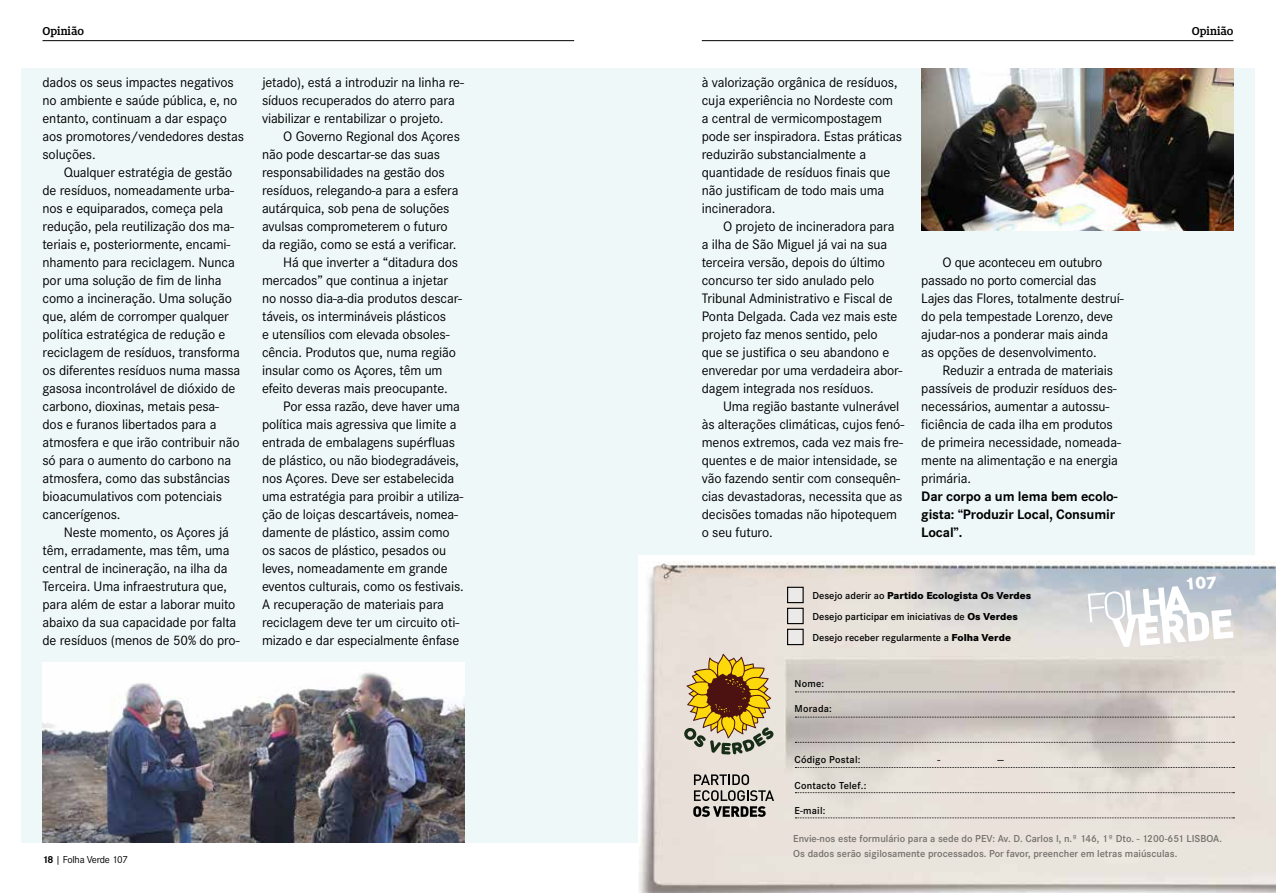
<style>
.page{position:relative;width:1276px;height:893px;background:#fff}
.page>*{position:absolute;margin:0;border:0;box-sizing:border-box;transform-origin:0 0}
.t1{font:14.25px/18px "Corporate S";letter-spacing:-.01em;color:#000}
.t2{font:700 14.25px/18px "Corporate S";letter-spacing:-.01em;color:#000}
.t3{font:600 10.5px/15px "Corporate S";color:#73706b}
.t4{font:600 10.5px/21px "Corporate S";color:#000}
.t5{font:600 10.5px "Corporate S";letter-spacing:.02em;color:#000}
.t6{font:10.5px "Corporate S";letter-spacing:-.025em;color:#000}
.t7{font:600 10.5px "Bommer Slab";color:#000}
.s1{font-weight:700}
.s2{font-weight:800}
</style>
<div class="page">
<div style="left:638px;top:69px;width:616px;height:486px;background:#eff8f8"></div>
<div style="left:21px;top:69px;width:617px;height:774px;background:#eff8f8"></div>
<img style="left:638px;top:561px;width:638px;height:332px">
<svg style="left:795px;top:717px;width:439px;height:1px"></svg>
<svg style="left:795px;top:691px;width:439px;height:1px"></svg>
<svg style="left:795px;top:742px;width:439px;height:1px"></svg>
<svg style="left:795px;top:792px;width:439px;height:1px"></svg>
<svg style="left:795px;top:767px;width:439px;height:1px"></svg>
<svg style="left:795px;top:817px;width:439px;height:1px"></svg>
<div style="left:787px;top:587px;width:16px;height:16px;background:#ebeae9"></div>
<div style="left:787px;top:587px;width:16px;height:16px;border:1px solid #000"></div>
<div style="left:787px;top:608px;width:16px;height:16px;background:#ebeae9"></div>
<div style="left:787px;top:608px;width:16px;height:16px;border:1px solid #000"></div>
<div style="left:787px;top:629px;width:16px;height:16px;background:#ebeae9"></div>
<div style="left:787px;top:629px;width:16px;height:16px;border:1px solid #000"></div>
<svg style="left:693px;top:774px;width:81px;height:43px;background:#a39e99"></svg>
<svg style="left:683px;top:654px;width:91px;height:100px;background:#b9a062"></svg>
<img style="left:43px;top:663px;width:421px;height:180px">
<img style="left:921px;top:69px;width:312px;height:162px">
<hr style="left:43px;top:40px;width:531px;height:1px;background:#000">
<hr style="left:702px;top:40px;width:531px;height:1px;background:#000">
<svg style="left:1087px;top:576px;width:146px;height:71px"></svg>
<p class="t7" style="left:43px;top:23px;width:43px">Opinião</p>
<p class="t7" style="left:1192px;top:23px;width:43px">Opinião</p>
<p class="t1" style="left:43px;top:73px;width:203px">dados os seus impactes negativos no ambiente e saúde pública, e, no entanto, continuam a dar espaço aos promotores/vendedores destas soluções.</p>
<p class="t1" style="left:43px;top:163px;width:199px;text-indent:21px">Qualquer estratégia de gestão de resíduos, nomeadamente urba&shy;nos e equiparados, começa pela redução, pela reutilização dos ma&shy;teriais e, posteriormente, encami&shy;nhamento para reciclagem. Nunca por uma solução de fim de linha como a incineração. Uma solução que, além de corromper qualquer política estratégica de redução e reciclagem de resíduos, transforma os diferentes resíduos numa massa gasosa incontrolável de dióxido de carbono, dioxinas, metais pesa&shy;dos e furanos libertados para a atmosfera e que irão contribuir não só para o aumento do carbono na atmosfera, como das substâncias bioacumulativos com potenciais cancerígenos.</p>
<p class="t1" style="left:43px;top:523px;width:198px;text-indent:21px">Neste momento, os Açores já têm, erradamente, mas têm, uma central de incineração, na ilha da<br>Terceira. Uma infraestrutura que, para além de estar a laborar muito abaixo da sua capacidade por falta de resíduos (menos de 50% do pro-</p>
<p class="t1" style="left:262px;top:73px;width:203px">jetado), está a introduzir na linha re&shy;síduos recuperados do aterro para viabilizar e rentabilizar o projeto.</p>
<p class="t1" style="left:283px;top:127px;width:178px">O Governo Regional dos Açores</p>
<p class="t1" style="left:262px;top:145px;width:179px">não pode descartar-se das suas</p>
<p class="t1" style="left:262px;top:163px;width:184px">responsabilidades na gestão dos</p>
<p class="t1" style="left:262px;top:181px;width:198px">resíduos, relegando-a para a esfera</p>
<p class="t1" style="left:262px;top:199px;width:189px">autárquica, sob pena de soluções</p>
<p class="t1" style="left:262px;top:217px;width:187px">avulsas comprometerem o futuro</p>
<p class="t1" style="left:262px;top:235px;width:196px">da região, como se está a verificar.</p>
<p class="t1" style="left:283px;top:253px;width:176px">Há que inverter a “ditadura dos</p>
<p class="t1" style="left:262px;top:271px;width:188px">mercados” que continua a injetar</p>
<p class="t1" style="left:262px;top:289px;width:201px">no nosso dia-a-dia produtos descar-</p>
<p class="t1" style="left:262px;top:307px;width:185px">táveis, os intermináveis plásticos</p>
<p class="t1" style="left:262px;top:325px;width:189px">e utensílios com elevada obsoles-</p>
<p class="t1" style="left:262px;top:343px;width:195px">cência. Produtos que, numa região</p>
<p class="t1" style="left:262px;top:361px;width:182px">insular como os Açores, têm um</p>
<p class="t1" style="left:262px;top:379px;width:187px">efeito deveras mais preocupante.</p>
<p class="t1" style="left:283px;top:397px;width:178px">Por essa razão, deve haver uma</p>
<p class="t1" style="left:262px;top:415px;width:196px">política mais agressiva que limite a</p>
<p class="t1" style="left:262px;top:433px;width:194px">entrada de embalagens supérfluas</p>
<p class="t1" style="left:262px;top:451px;width:198px">de plástico, ou não biodegradáveis,</p>
<p class="t1" style="left:262px;top:469px;width:194px">nos Açores. Deve ser estabelecida</p>
<p class="t1" style="left:262px;top:487px;width:203px">uma estratégia para proibir a utiliza-</p>
<p class="t1" style="left:262px;top:505px;width:198px">ção de loiças descartáveis, nomea-</p>
<p class="t1" style="left:262px;top:523px;width:189px">damente de plástico, assim como</p>
<p class="t1" style="left:262px;top:541px;width:186px">os sacos de plástico, pesados ou</p>
<p class="t1" style="left:262px;top:559px;width:187px">leves, nomeadamente em grande</p>
<p class="t1" style="left:262px;top:577px;width:203px">eventos culturais, como os festivais.</p>
<p class="t1" style="left:262px;top:595px;width:183px">A recuperação de materiais para</p>
<p class="t1" style="left:262px;top:613px;width:199px">reciclagem deve ter um circuito oti-</p>
<p class="t1" style="left:262px;top:631px;width:199px">mizado e dar especialmente ênfase</p>
<p class="t6" style="left:43px;top:853px;width:87px"><span class="s1">18</span> | Folha Verde 107</p>
<p class="t1" style="left:702px;top:73px;width:202px">à valorização orgânica de resíduos, cuja experiência no Nordeste com a central de vermicompostagem pode ser inspiradora. Estas práticas reduzirão substancialmente a quantidade de resíduos finais que não justificam de todo mais uma incineradora.</p>
<p class="t1" style="left:702px;top:217px;width:202px;text-indent:21px">O projeto de incineradora para a ilha de São Miguel já vai na sua terceira versão, depois do último concurso ter sido anulado pelo<br>Tribunal Administrativo e Fiscal de<br>Ponta Delgada. Cada vez mais este projeto faz menos sentido, pelo<br>que se justifica o seu abandono e enveredar por uma verdadeira abor&shy;dagem integrada nos resíduos.</p>
<p class="t1" style="left:702px;top:397px;width:204px;text-indent:21px">Uma região bastante vulnerável às alterações climáticas, cujos fenó&shy;menos extremos, cada vez mais fre&shy;quentes e de maior intensidade, se vão fazendo sentir com consequên&shy;cias devastadoras, necessita que as decisões tomadas não hipotequem o seu futuro.</p>
<p class="t1" style="left:921px;top:253px;width:204px;text-indent:21px">O que aconteceu em outubro passado no porto comercial das<br>Lajes das Flores, totalmente destruí&shy;do pela tempestade Lorenzo, deve ajudar-nos a ponderar mais ainda as opções de desenvolvimento.</p>
<p class="t1" style="left:921px;top:361px;width:201px;text-indent:21px">Reduzir a entrada de materiais passíveis de produzir resíduos des&shy;necessários, aumentar a autossu&shy;ficiência de cada ilha em produtos de primeira necessidade, nomeada&shy;mente na alimentação e na energia primária.</p>
<p class="t2" style="left:921px;top:487px;width:198px">Dar corpo a um lema bem ecolo&shy;gista: “Produzir Local, Consumir<br>Local”.</p>
<p class="t4" style="left:812px;top:585px;width:220px">Desejo aderir ao <span class="s2">Partido Ecologista Os Verdes<br></span>Desejo participar em iniciativas de <span class="s2">Os Verdes<br></span>Desejo receber regularmente a <span class="s2">Folha Verde</span></p>
<p class="t4" style="left:794px;top:673px;width:31px">Nome:</p>
<p class="t4" style="left:794px;top:698px;width:39px">Morada:</p>
<p class="t5" style="left:794px;top:754px;width:67px">Código Postal:</p>
<p class="t4" style="left:937px;top:749px;width:4px">-</p>
<p class="t4" style="left:997px;top:749px;width:8px">—</p>
<p class="t5" style="left:794px;top:779px;width:73px">Contacto Telef.:</p>
<p class="t4" style="left:794px;top:800px;width:32px">E-mail:</p>
<p class="t3" style="left:793px;top:831px;width:430px">Envie-nos este formulário para a sede do PEV: Av. D. Carlos I, n.º 146, 1º Dto. - 1200-651 LISBOA.<br>Os dados serão sigilosamente processados. Por favor, preencher em letras maiúsculas.</p>
</div>
